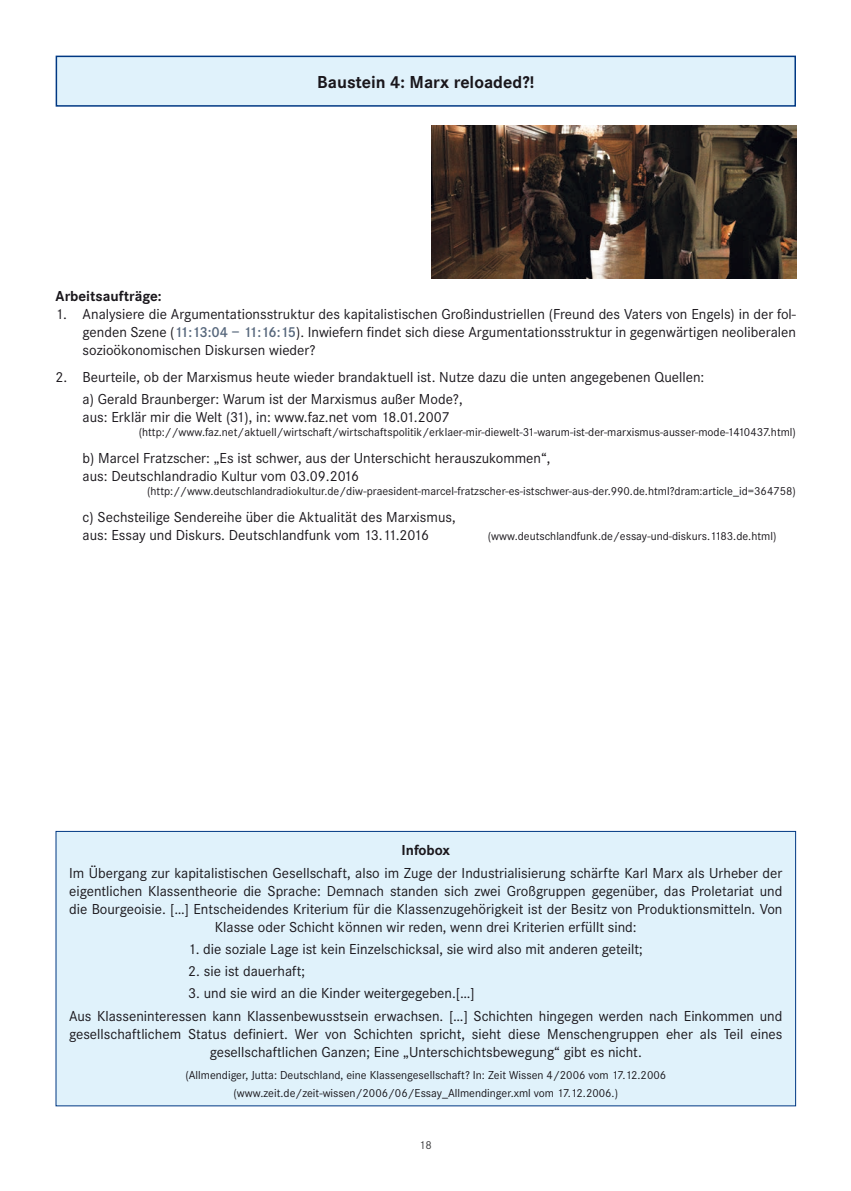
<style>
.page{position:relative;width:851px;height:1191px;background:#fff}
.page>*{position:absolute;margin:0;border:0;box-sizing:border-box;transform-origin:0 0}
.t1{font:700 18px "Corporate S";color:#1a171c}
.t2{font:15px/18px "Corporate S";color:#1a171c}
.t3{font:700 15px "Corporate S";color:#1a171c}
.t4{font:12px/18px "Corporate S";color:#1a171c;text-align:center}
.t5{font:12px "Corporate S";color:#3e3e40}
.s1{font-weight:600;color:#56667b}
</style>
<div class="page">
<div style="left:56px;top:56px;width:739px;height:50px;background:#e0f2fb"></div>
<div style="left:56px;top:56px;width:739px;height:51px;border:2px solid #003883"></div>
<img style="left:431px;top:126px;width:364px;height:152px">
<div style="left:56px;top:831px;width:739px;height:274px;background:#e0f2fb"></div>
<p class="t1" style="left:317px;top:71px;width:218px">Baustein 4: Marx reloaded?!</p>
<p class="t3" style="left:56px;top:287px;width:108px">Arbeitsaufträge:</p>
<p class="t2" style="left:83px;top:305px;width:714px;text-align:justify;text-indent:-27px">1. Analysiere die Argumentationsstruktur des kapitalistischen Großindustriellen (Freund des Vaters von Engels) in der fol&shy;genden Szene (<span class="s1">11:13:04 – 11:16:15</span>). Inwiefern findet sich diese Argumentationsstruktur in gegenwärtigen neoliberalen sozioökonomischen Diskursen wieder?</p>
<p class="t2" style="left:83px;top:366px;width:623px;line-height:22.2px;text-indent:-27px">2. Beurteile, ob der Marxismus heute wieder brandaktuell ist. Nutze dazu die unten angegebenen Quellen: a) Gerald Braunberger: Warum ist der Marxismus außer Mode?,</p>
<p class="t2" style="left:83px;top:408px;width:368px">aus: Erklär mir die Welt (31), in: www.faz.net vom 18.01.2007</p>
<p class="t4" style="left:139px;top:423px;width:658px">(http://www.faz.net/aktuell/wirtschaft/wirtschaftspolitik/erklaer-mir-diewelt-31-warum-ist-der-marxismus-ausser-mode-1410437.html)</p>
<p class="t2" style="left:83px;top:449px;width:469px">b) Marcel Fratzscher: „Es ist schwer, aus der Unterschicht herauszukommen“, aus: Deutschlandradio Kultur vom 03.09.2016</p>
<p class="t4" style="left:147px;top:482px;width:650px">(http://www.deutschlandradiokultur.de/diw-praesident-marcel-fratzscher-es-istschwer-aus-der.990.de.html?dram:article_id=364758)</p>
<p class="t2" style="left:83px;top:508px;width:374px">c) Sechsteilige Sendereihe über die Aktualität des Marxismus, aus: Essay und Diskurs. Deutschlandfunk vom 13.11.2016</p>
<p class="t4" style="left:488px;top:527px;width:290px">(www.deutschlandfunk.de/essay-und-diskurs.1183.de.html)</p>
<p class="t3" style="left:401px;top:841px;width:50px">Infobox</p>
<p class="t2" style="left:69px;top:864px;width:714px;text-align:center">Im Übergang zur kapitalistischen Gesellschaft, also im Zuge der Industrialisierung schärfte Karl Marx als Urheber der eigentlichen Klassentheorie die Sprache: Demnach standen sich zwei Großgruppen gegenüber, das Proletariat und die Bourgeoisie. […] Entscheidendes Kriterium für die Klassenzugehörigkeit ist der Besitz von Produktionsmitteln. Von Klasse oder Schicht können wir reden, wenn drei Kriterien erfüllt sind:</p>
<p class="t2" style="left:188px;top:940px;width:456px">1. die soziale Lage ist kein Einzelschicksal, sie wird also mit anderen geteilt;</p>
<p class="t2" style="left:188px;top:962px;width:118px">2. sie ist dauerhaft;</p>
<p class="t2" style="left:69px;top:982px;width:714px;line-height:22.2px;text-indent:119px">3. und sie wird an die Kinder weitergegeben.[…]<br>Aus Klasseninteressen kann Klassenbewusstsein erwachsen. […] Schichten hingegen werden nach Einkommen und</p>
<p class="t2" style="left:69px;top:1025px;width:714px;text-align:center">gesellschaftlichem Status definiert. Wer von Schichten spricht, sieht diese Menschengruppen eher als Teil eines gesellschaftlichen Ganzen; Eine „Unterschichtsbewegung“ gibt es nicht.</p>
<p class="t4" style="left:185px;top:1066px;width:482px">(Allmendiger, Jutta: Deutschland, eine Klassengesellschaft? In: Zeit Wissen 4/2006 vom 17.12.2006 (www.zeit.de/zeit-wissen/2006/06/Essay_Allmendinger.xml vom 17.12.2006.)</p>
<p class="t5" style="left:419px;top:1138px;width:14px">18</p>
</div>
